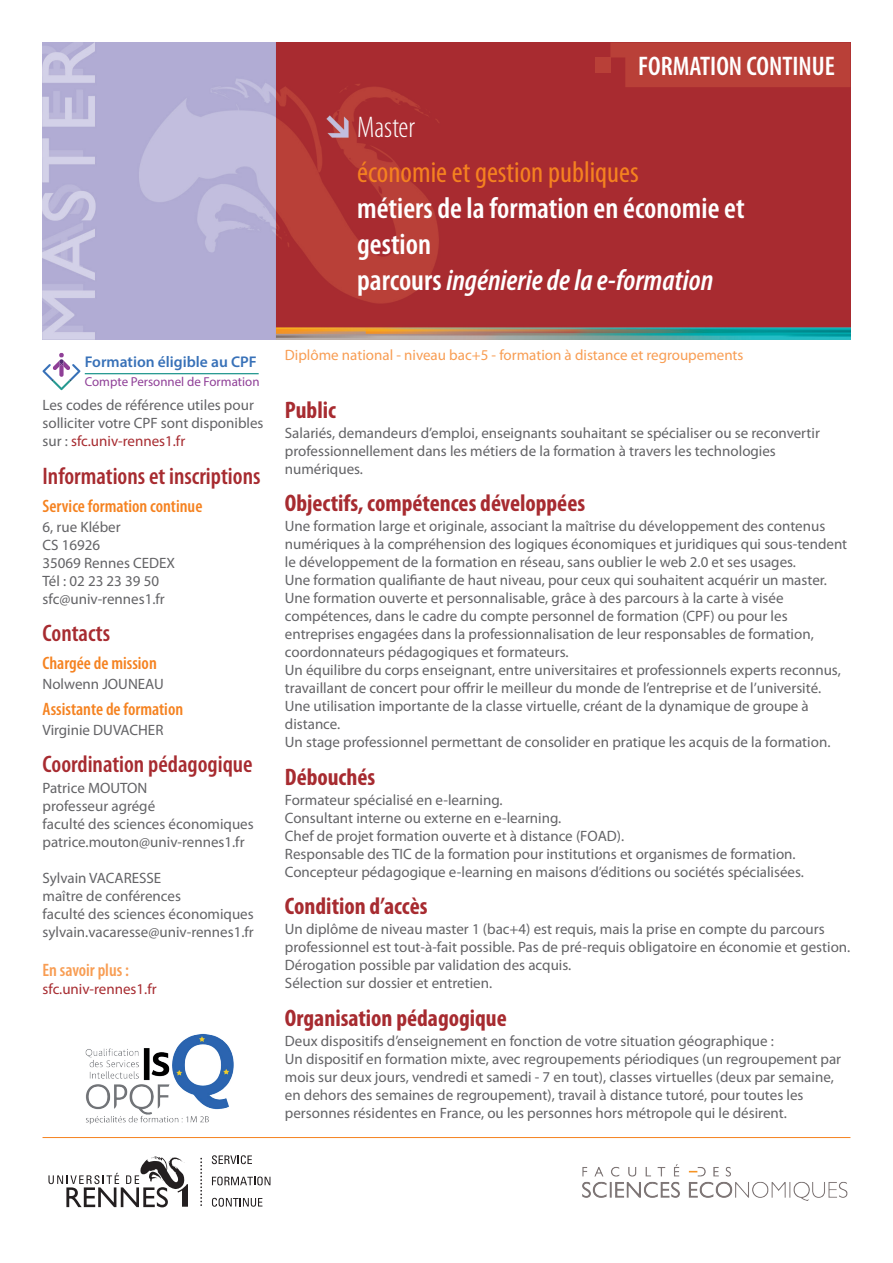
<style>
.page{position:relative;width:893px;height:1263px;background:#fff}
.page>*{position:absolute;margin:0;border:0;box-sizing:border-box;transform-origin:0 0}
.t1{font:600 condensed 30px/36px "Myriad Pro";color:#fff}
.t2{font:condensed 30px "Myriad Pro";color:#f58220}
.t3{font:300 condensed 30px "Myriad Pro";color:#fff}
.t4{font:600 condensed 27px "Myriad Pro";color:#fff}
.t5{font:700 condensed 24px "Myriad Pro";color:#a72b30}
.t6{font:600 condensed 24px "Myriad Pro";color:#a72b30}
.t7{font:600 condensed 18px "Myriad Pro";color:#f58220}
.t8{font:600 condensed 18px "Myriad Pro";color:#f89d53}
.t9{font:600 15.6px "Myriad Pro";color:#3871b8}
.t10{font:15px/18px "Myriad Pro";color:#636366}
.t11{font:15px "Myriad Pro";color:#f89d53}
.t12{font:15px "Myriad Pro";color:#a72b30}
.t13{font:12.9px "Myriad Pro";color:#8f3f97}
.s1{color:#a72b30}
.s2{font-style:italic}
</style>
<div class="page">
<img style="left:85px;top:1033px;width:149px;height:91px">
<svg style="left:48px;top:1156px;width:140px;height:51px"></svg>
<svg style="left:212px;top:1155px;width:40px;height:9px"></svg>
<svg style="left:212px;top:1176px;width:58px;height:9px"></svg>
<svg style="left:212px;top:1198px;width:50px;height:9px"></svg>
<svg style="left:200px;top:1157px;width:2px;height:48px"></svg>
<img style="left:43px;top:43px;width:807px;height:297px">
<div style="left:610px;top:43px;width:240px;height:44px;background:#b94038"></div>
<div style="left:595px;top:58px;width:15px;height:15px;background:#b94038"></div>
<img style="left:582px;top:1164px;width:266px;height:37px">
<svg style="left:43px;top:353px;width:38px;height:37px"></svg>
<hr style="left:85px;top:373px;width:174px;height:1px;background:#279a91">
<hr style="left:43px;top:1137px;width:807px;height:1px;background:#f58220">
<p class="t9" style="left:85px;top:352px;width:174px">Formation éligible au CPF</p>
<p class="t13" style="left:85px;top:374px;width:176px">Compte Personnel de Formation</p>
<p class="t10" style="left:43px;top:396px;width:222px">Les codes de référence utiles pour solliciter votre CPF sont disponibles sur : <span class="s1">sfc.univ-rennes1.fr</span></p>
<h3 class="t6" style="left:43px;top:461px;width:219px">Informations et inscriptions</h3>
<p class="t7" style="left:43px;top:494px;width:161px">Service formation continue</p>
<p class="t10" style="left:43px;top:517px;width:134px">6, rue Kléber<br>CS 16926<br>35069 Rennes CEDEX<br>Tél : 02 23 23 39 50 sfc@univ-rennes1.fr</p>
<h3 class="t6" style="left:43px;top:618px;width:69px">Contacts</h3>
<p class="t7" style="left:43px;top:652px;width:116px">Chargée de mission</p>
<p class="t10" style="left:43px;top:675px;width:123px">Nolwenn JOUNEAU</p>
<p class="t7" style="left:43px;top:698px;width:142px">Assistante de formation</p>
<p class="t10" style="left:43px;top:721px;width:122px">Virginie DUVACHER</p>
<h3 class="t6" style="left:43px;top:750px;width:212px">Coordination pédagogique</h3>
<p class="t10" style="left:43px;top:778px;width:213px">Patrice MOUTON<br>professeur agrégé<br>faculté des sciences économiques patrice.mouton@univ-rennes1.fr</p>
<p class="t10" style="left:43px;top:868px;width:213px">Sylvain VACARESSE<br>maître de conférences<br>faculté des sciences économiques sylvain.vacaresse@univ-rennes1.fr</p>
<p class="t8" style="left:43px;top:959px;width:88px">En savoir plus :</p>
<p class="t12" style="left:43px;top:980px;width:116px">sfc.univ-rennes1.fr</p>
<h2 class="t4" style="left:638px;top:49px;width:198px">FORMATION CONTINUE</h2>
<h1 class="t3" style="left:357px;top:110px;width:59px">Master</h1>
<h1 class="t2" style="left:357px;top:154px;width:283px">économie et gestion publiques</h1>
<h1 class="t1" style="left:357px;top:189px;width:389px">métiers de la formation en économie et gestion<br>parcours <span class="s2">ingénierie de la e-formation</span></h1>
<p class="t11" style="left:285px;top:345px;width:460px">Diplôme national - niveau bac+5 - formation à distance et regroupements</p>
<h3 class="t5" style="left:285px;top:395px;width:52px">Public</h3>
<p class="t10" style="left:285px;top:424px;width:537px">Salariés, demandeurs d’emploi, enseignants souhaitant se spécialiser ou se reconvertir professionnellement dans les métiers de la formation à travers les technologies numériques.</p>
<h3 class="t5" style="left:285px;top:488px;width:302px">Objectifs, compétences développées</h3>
<p class="t10" style="left:285px;top:517px;width:564px">Une formation large et originale, associant la maîtrise du développement des contenus numériques à la compréhension des logiques économiques et juridiques qui sous-tendent le développement de la formation en réseau, sans oublier le web 2.0 et ses usages.<br>Une formation qualifiante de haut niveau, pour ceux qui souhaitent acquérir un master.<br>Une formation ouverte et personnalisable, grâce à des parcours à la carte à visée compétences, dans le cadre du compte personnel de formation (CPF) ou pour les entreprises engagées dans la professionnalisation de leur responsables de formation, coordonnateurs pédagogiques et formateurs.<br>Un équilibre du corps enseignant, entre universitaires et professionnels experts reconnus, travaillant de concert pour offrir le meilleur du monde de l’entreprise et de l’université.<br>Une utilisation importante de la classe virtuelle, créant de la dynamique de groupe à distance.<br>Un stage professionnel permettant de consolider en pratique les acquis de la formation.</p>
<h3 class="t5" style="left:285px;top:762px;width:92px">Débouchés</h3>
<p class="t10" style="left:285px;top:790px;width:521px">Formateur spécialisé en e-learning.<br>Consultant interne ou externe en e-learning.<br>Chef de projet formation ouverte et à distance (FOAD).<br>Responsable des TIC de la formation pour institutions et organismes de formation.<br>Concepteur pédagogique e-learning en maisons d’éditions ou sociétés spécialisées.</p>
<h3 class="t5" style="left:285px;top:891px;width:144px">Condition d’accès</h3>
<p class="t10" style="left:285px;top:920px;width:567px">Un diplôme de niveau master 1 (bac+4) est requis, mais la prise en compte du parcours professionnel est tout-à-fait possible. Pas de pré-requis obligatoire en économie et gestion.<br>Dérogation possible par validation des acquis.<br>Sélection sur dossier et entretien.</p>
<h3 class="t5" style="left:285px;top:1002px;width:223px">Organisation pédagogique</h3>
<p class="t10" style="left:285px;top:1031px;width:558px">Deux dispositifs d’enseignement en fonction de votre situation géographique :<br>Un dispositif en formation mixte, avec regroupements périodiques (un regroupement par mois sur deux jours, vendredi et samedi - 7 en tout), classes virtuelles (deux par semaine, en dehors des semaines de regroupement), travail à distance tutoré, pour toutes les personnes résidentes en France, ou les personnes hors métropole qui le désirent.</p>
</div>
